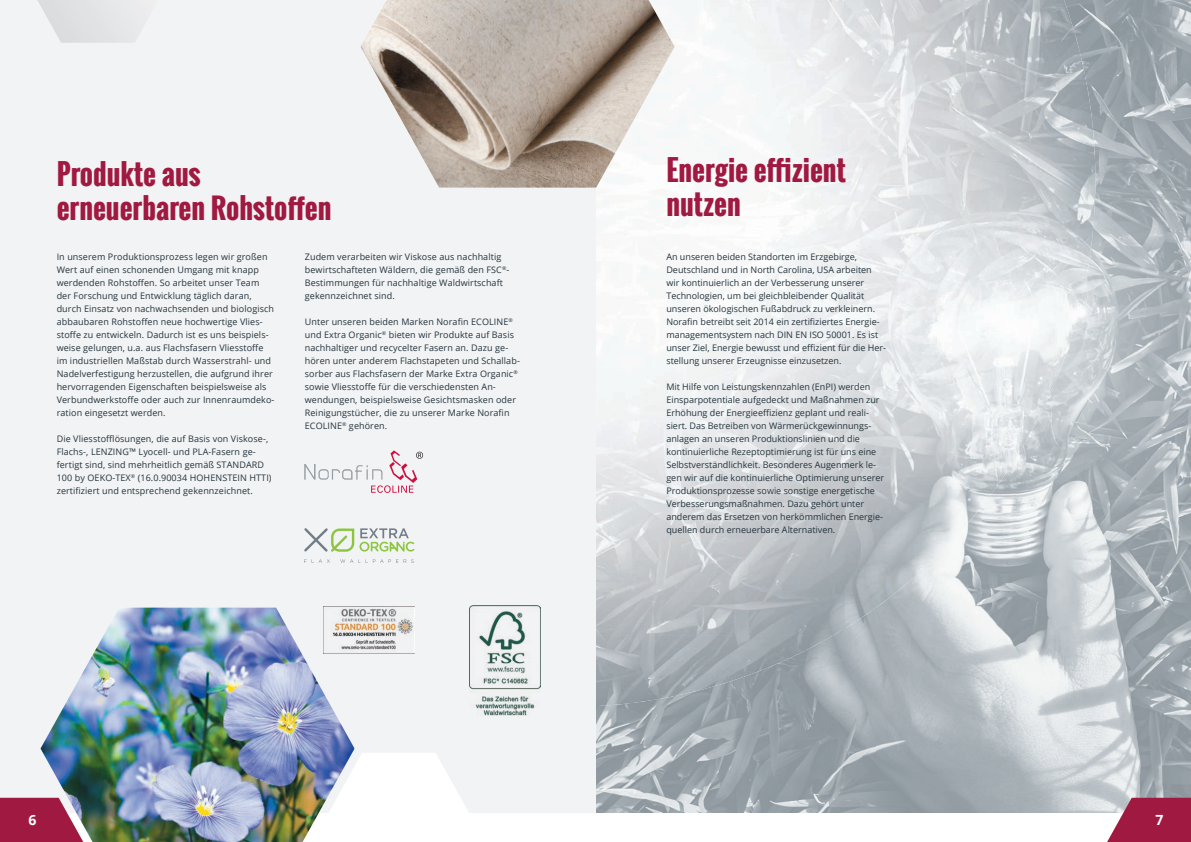
<style>
.page{position:relative;width:1191px;height:842px;background:#fff}
.page>*{position:absolute;margin:0;border:0;box-sizing:border-box;transform-origin:0 0}
.t1{font:700 28px/33.6px "Oswald";color:#a01941}
.t2{font:700 14px "Open Sans";color:#fff}
.t3{font:9px/13px "Open Sans";letter-spacing:.01em;color:#24343d}
</style>
<div class="page">
<img style="left:1095px;top:0;width:96px;height:105px">
<img style="left:1086px;top:105px;width:105px;height:708px">
<img style="left:1051px;top:371px;width:35px;height:442px">
<img style="left:1016px;top:459px;width:35px;height:354px">
<img style="left:981px;top:459px;width:35px;height:354px">
<img style="left:946px;top:565px;width:35px;height:248px">
<img style="left:876px;top:628px;width:35px;height:185px">
<img style="left:805px;top:628px;width:71px;height:185px">
<img style="left:735px;top:665px;width:70px;height:148px">
<img style="left:630px;top:706px;width:105px;height:107px">
<img style="left:595px;top:706px;width:35px;height:107px">
<img style="left:595px;top:0;width:500px;height:212px">
<img style="left:595px;top:212px;width:250px;height:424px">
<img style="left:845px;top:212px;width:215px;height:247px">
<img style="left:1059px;top:212px;width:35px;height:159px">
<img style="left:845px;top:459px;width:143px;height:106px">
<img style="left:988px;top:459px;width:27px;height:39px">
<img style="left:845px;top:565px;width:72px;height:63px">
<svg style="left:916px;top:565px;width:12px;height:10px"></svg>
<img style="left:595px;top:635px;width:179px;height:71px">
<img style="left:773px;top:635px;width:60px;height:30px">
<div style="left:0;top:0;width:595px;height:842px;background:#f2f3f4"></div>
<div style="left:0;top:814px;width:1191px;height:28px;background:#fff"></div>
<div style="left:0;top:798px;width:40px;height:44px;background:#a01941"></div>
<svg style="left:1107px;top:798px;width:84px;height:44px;background:#a93659"></svg>
<svg style="left:354px;top:753px;width:118px;height:61px"></svg>
<svg style="left:38px;top:0;width:100px;height:43px"></svg>
<img style="left:40px;top:608px;width:314px;height:234px">
<svg style="left:304px;top:450px;width:119px;height:43px"></svg>
<svg style="left:304px;top:559px;width:26px;height:4px"></svg>
<svg style="left:340px;top:559px;width:74px;height:4px"></svg>
<svg style="left:304px;top:528px;width:110px;height:24px"></svg>
<img style="left:360px;top:0;width:314px;height:188px">
<img style="left:323px;top:606px;width:92px;height:47px">
<img style="left:469px;top:606px;width:71px;height:110px">
<h1 class="t1" style="left:57px;top:158px;width:276px">Produkte aus erneuerbaren Rohstoffen</h1>
<p class="t3" style="left:57px;top:250px;width:219px">In unserem Produktionsprozess legen wir großen Wert auf einen schonenden Umgang mit knapp werdenden Rohstoffen. So arbeitet unser Team der Forschung und Entwicklung täglich daran, durch Einsatz von nachwachsenden und biologisch abbaubaren Rohstoffen neue hochwertige Vlies&shy;stoffe zu entwickeln. Dadurch ist es uns beispiels&shy;weise gelungen, u.a. aus Flachsfasern Vliesstoffe im industriellen Maßstab durch Wasserstrahl- und Nadelverfestigung herzustellen, die aufgrund ihrer hervorragenden Eigenschaften beispielsweise als Verbundwerkstoffe oder auch zur Innenraumdeko&shy;ration eingesetzt werden.</p>
<p class="t3" style="left:57px;top:432px;width:216px">Die Vliesstofflösungen, die auf Basis von Viskose-, Flachs-, LENZING™ Lyocell- und PLA-Fasern ge&shy;fertigt sind, sind mehrheitlich gemäß STANDARD 100 by OEKO-TEX<sup>®</sup> (16.0.90034 HOHENSTEIN HTTI) zertifiziert und entsprechend gekennzeichnet.</p>
<p class="t3" style="left:305px;top:250px;width:206px">Zudem verarbeiten wir Viskose aus nachhaltig bewirtschafteten Wäldern, die gemäß den FSC<sup>®</sup>- Bestimmungen für nachhaltige Waldwirtschaft gekennzeichnet sind.</p>
<p class="t3" style="left:305px;top:315px;width:217px">Unter unseren beiden Marken Norafin ECOLINE<sup>® </sup>und Extra Organic<sup>®</sup> bieten wir Produkte auf Basis nachhaltiger und recycelter Fasern an. Dazu ge&shy;hören unter anderem Flachstapeten und Schallab&shy;sorber aus Flachsfasern der Marke Extra Organic<sup>® </sup>sowie Vliesstoffe für die verschiedensten An&shy;wendungen, beispielsweise Gesichtsmasken oder Reinigungstücher, die zu unserer Marke Norafin ECOLINE<sup>®</sup> gehören.</p>
<h1 class="t1" style="left:666px;top:154px;width:181px">Energie effizient nutzen</h1>
<p class="t3" style="left:666px;top:250px;width:221px">An unseren beiden Standorten im Erzgebirge, Deutschland und in North Carolina, USA arbeiten wir kontinuierlich an der Verbesserung unserer Technologien, um bei gleichbleibender Qualität unseren ökologischen Fußabdruck zu verkleinern.<br>Norafin betreibt seit 2014 ein zertifiziertes Energie&shy;managementsystem nach DIN EN ISO 50001. Es ist unser Ziel, Energie bewusst und effizient für die Her&shy;stellung unserer Erzeugnisse einzusetzen.</p>
<p class="t3" style="left:666px;top:380px;width:219px">Mit Hilfe von Leistungskennzahlen (EnPI) werden Einsparpotentiale aufgedeckt und Maßnahmen zur Erhöhung der Energieeffizienz geplant und reali&shy;siert. Das Betreiben von Wärmerückgewinnungs&shy;anlagen an unseren Produktionslinien und die kontinuierliche Rezeptoptimierung ist für uns eine Selbstverständlichkeit. Besonderes Augenmerk le&shy;gen wir auf die kontinuierliche Optimierung unserer Produktionsprozesse sowie sonstige energetische Verbesserungsmaßnahmen. Dazu gehört unter anderem das Ersetzen von herkömmlichen Energie&shy;quellen durch erneuerbare Alternativen.</p>
<h2 class="t2" style="left:28px;top:810px;width:9px">6</h2>
<h2 class="t2" style="left:1155px;top:810px;width:9px">7</h2>
</div>
